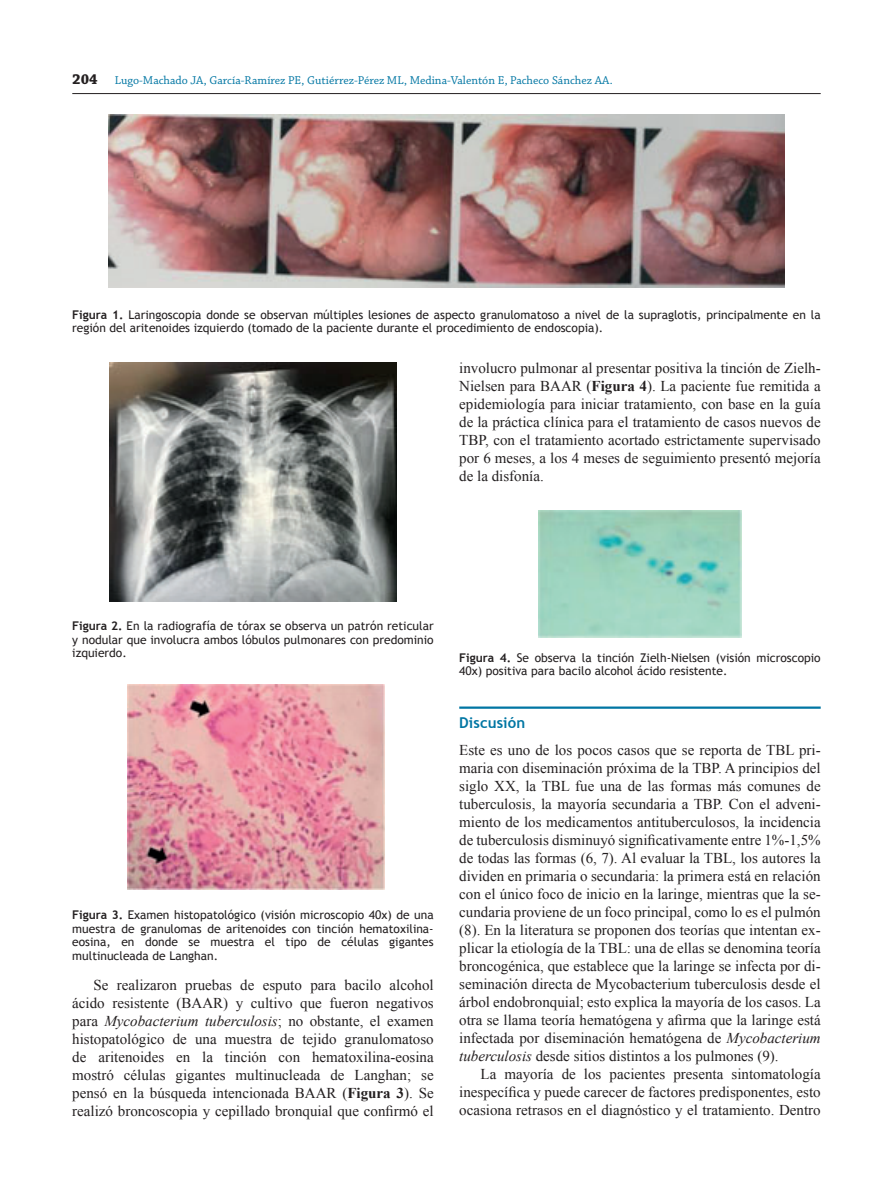
<style>
.page{position:relative;width:893px;height:1191px;background:#fff}
.page>*{position:absolute;margin:0;border:0;box-sizing:border-box;transform-origin:0 0}
.t1{font:15px/18px "Times New Roman";color:#231f20;text-align:justify}
.t2{font:700 15px "Trebuchet MS";letter-spacing:.005em;color:#0076a3}
.t3{font:12px/13.5px "Trebuchet MS";color:#231f20}
.t4{font:12px "Chaparral Pro";color:#0076a3}
.s1{font-weight:700;font-size:15px;color:#231f20}
.s2{font-weight:700}
.s3{font-style:italic}
</style>
<div class="page">
<hr style="left:72px;top:93px;width:749px;height:1px;background:#231f20">
<img style="left:109px;top:115px;width:675px;height:172px">
<img style="left:110px;top:363px;width:286px;height:238px">
<img style="left:128px;top:684px;width:256px;height:206px">
<img style="left:538px;top:510px;width:204px;height:127px">
<hr style="left:459px;top:706px;width:362px;height:3px;background:#0076a3">
<p class="t4" style="left:72px;top:74px;width:542px"><span class="s1">204</span> Lugo-Machado JA, García-Ramírez PE, Gutiérrez-Pérez ML, Medina-Valentón E, Pacheco Sánchez AA.</p>
<p class="t3" style="left:72px;top:308px;width:750px"><span class="s2">Figura 1.</span> Laringoscopia donde se observan múltiples lesiones de aspecto granulomatoso a nivel de la supraglotis, principalmente en la región del aritenoides izquierdo (tomado de la paciente durante el procedimiento de endoscopia).</p>
<p class="t1" style="left:459px;top:359px;width:363px">involucro pulmonar al presentar positiva la tinción de Zielh-Nielsen para BAAR (<span class="s2">Figura 4</span>). La paciente fue remitida a epidemiología para iniciar tratamiento, con base en la guía de la práctica clínica para el tratamiento de casos nuevos de TBP, con el tratamiento acortado estrictamente supervisado por 6 meses, a los 4 meses de seguimiento presentó mejoría de la disfonía.</p>
<p class="t3" style="left:72px;top:619px;width:363px;text-align:justify"><span class="s2">Figura 2.</span> En la radiografía de tórax se observa un patrón reticular y nodular que involucra ambos lóbulos pulmonares con predominio izquierdo.</p>
<p class="t3" style="left:72px;top:908px;width:363px;text-align:justify"><span class="s2">Figura 3.</span> Examen histopatológico (visión microscopio 40x) de una muestra de granulomas de aritenoides con tinción hematoxilina&shy;eosina, en donde se muestra el tipo de células gigantes multinucleada de Langhan.</p>
<p class="t1" style="left:72px;top:975px;width:363px;text-indent:21px">Se realizaron pruebas de esputo para bacilo alcohol ácido resistente (BAAR) y cultivo que fueron negativos para <span class="s3">Mycobacterium tuberculosis</span>; no obstante, el examen histopatológico de una muestra de tejido granulomatoso de aritenoides en la tinción con hematoxilina-eosina mostró células gigantes multinucleada de Langhan; se pensó en la búsqueda intencionada BAAR (<span class="s2">Figura 3</span>). Se realizó broncoscopia y cepillado bronquial que confirmó el</p>
<p class="t3" style="left:459px;top:651px;width:363px"><span class="s2">Figura 4.</span> Se observa la tinción Zielh-Nielsen (visión microscopio<br>40x) positiva para bacilo alcohol ácido resistente.</p>
<p class="t2" style="left:459px;top:713px;width:68px">Discusión</p>
<p class="t1" style="left:459px;top:740px;width:363px">Este es uno de los pocos casos que se reporta de TBL pri&shy;maria con diseminación próxima de la TBP. A principios del siglo XX, la TBL fue una de las formas más comunes de tuberculosis, la mayoría secundaria a TBP. Con el adveni&shy;miento de los medicamentos antituberculosos, la incidencia de tuberculosis disminuyó significativamente entre 1%-1,5% de todas las formas (6, 7). Al evaluar la TBL, los autores la dividen en primaria o secundaria: la primera está en relación con el único foco de inicio en la laringe, mientras que la se&shy;cundaria proviene de un foco principal, como lo es el pulmón (8). En la literatura se proponen dos teorías que intentan ex&shy;plicar la etiología de la TBL: una de ellas se denomina teoría broncogénica, que establece que la laringe se infecta por di&shy;seminación directa de Mycobacterium tuberculosis desde el árbol endobronquial; esto explica la mayoría de los casos. La otra se llama teoría hematógena y afirma que la laringe está infectada por diseminación hematógena de <span class="s3">Mycobacterium tuberculosis</span> desde sitios distintos a los pulmones (9).</p>
<p class="t1" style="left:459px;top:1064px;width:363px;text-indent:21px">La mayoría de los pacientes presenta sintomatología inespecífica y puede carecer de factores predisponentes, esto ocasiona retrasos en el diagnóstico y el tratamiento. Dentro</p>
</div>
